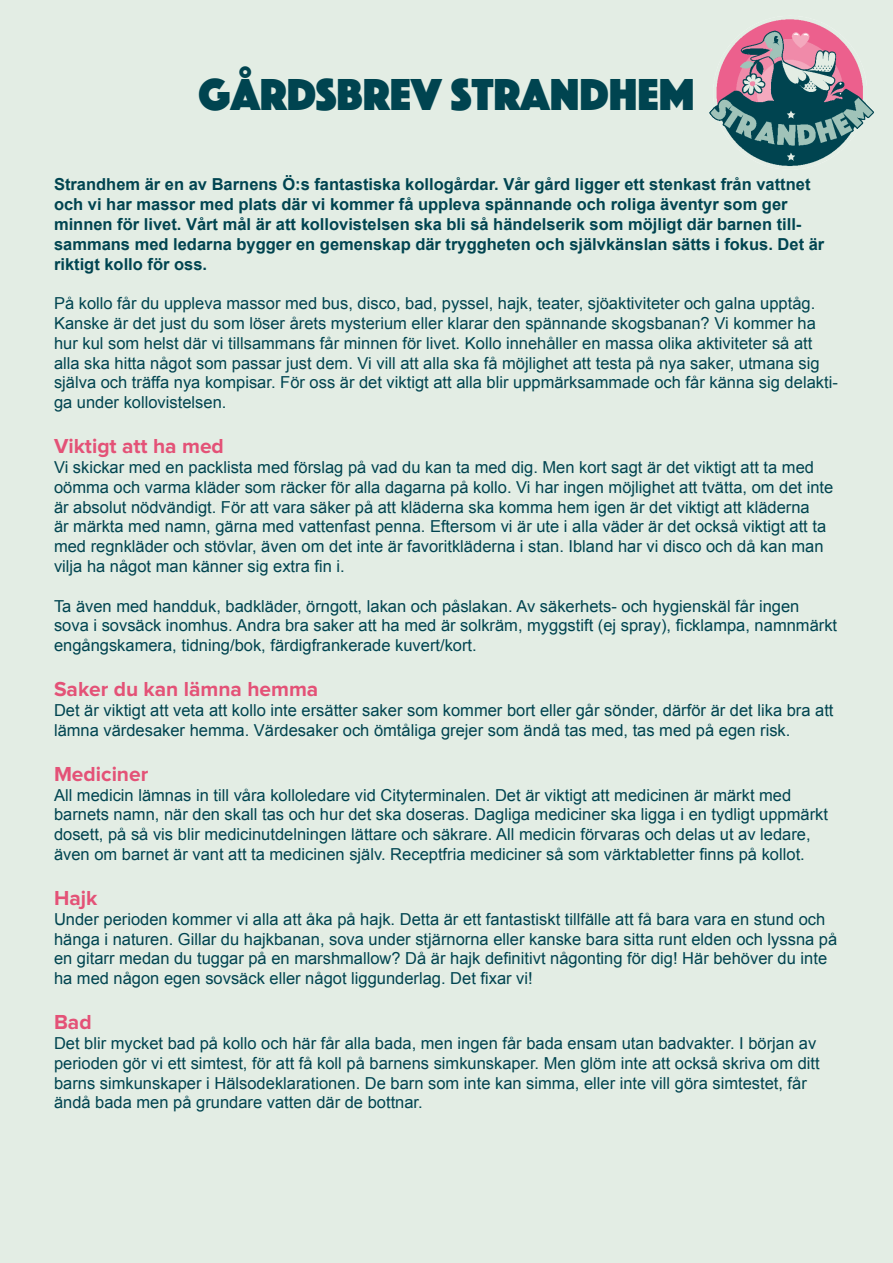
<style>
.page{position:relative;width:893px;height:1263px;background:#e3ede4}
.page>*{position:absolute;margin:0;border:0;box-sizing:border-box;transform-origin:0 0}
.t1{font:46.5px "Phosphate Solid";color:#004450}
.t2{font:700 21px "Proxima Nova";color:#e45277}
.t3{font:16.5px/19.8px "Arial";color:#004450}
.t4{font:700 16.5px/19.8px "Arial";color:#004450}
</style>
<div class="page">
<img style="left:706px;top:8px;width:169px;height:169px">
<p class="t1" style="left:198px;top:62px;width:498px">GÅRDSBREV STRANDHEM</p>
<p class="t4" style="left:54px;top:175px;width:772px">Strandhem är en av Barnens Ö:s fantastiska kollogårdar. Vår gård ligger ett stenkast från vattnet och vi har massor med plats där vi kommer få uppleva spännande och roliga äventyr som ger minnen för livet. Vårt mål är att kollovistelsen ska bli så händelserik som möjligt där barnen till&shy;sammans med ledarna bygger en gemenskap där tryggheten och självkänslan sätts i fokus. Det är riktigt kollo för oss.</p>
<p class="t3" style="left:54px;top:294px;width:785px">På kollo får du uppleva massor med bus, disco, bad, pyssel, hajk, teater, sjöaktiviteter och galna upptåg.<br>Kanske är det just du som löser årets mysterium eller klarar den spännande skogsbanan? Vi kommer ha hur kul som helst där vi tillsammans får minnen för livet. Kollo innehåller en massa olika aktiviteter så att alla ska hitta något som passar just dem. Vi vill att alla ska få möjlighet att testa på nya saker, utmana sig själva och träffa nya kompisar. För oss är det viktigt att alla blir uppmärksammade och får känna sig delakti&shy;ga under kollovistelsen.</p>
<p class="t2" style="left:54px;top:437px;width:171px">Viktigt att ha med</p>
<p class="t3" style="left:54px;top:457px;width:781px">Vi skickar med en packlista med förslag på vad du kan ta med dig. Men kort sagt är det viktigt att ta med oömma och varma kläder som räcker för alla dagarna på kollo. Vi har ingen möjlighet att tvätta, om det inte är absolut nödvändigt. För att vara säker på att kläderna ska komma hem igen är det viktigt att kläderna<br>är märkta med namn, gärna med vattenfast penna. Eftersom vi är ute i alla väder är det också viktigt att ta med regnkläder och stövlar, även om det inte är favoritkläderna i stan. Ibland har vi disco och då kan man vilja ha något man känner sig extra fin i.</p>
<p class="t3" style="left:54px;top:596px;width:785px">Ta även med handduk, badkläder, örngott, lakan och påslakan. Av säkerhets- och hygienskäl får ingen sova i sovsäck inomhus. Andra bra saker att ha med är solkräm, myggstift (ej spray), ficklampa, namnmärkt engångskamera, tidning/bok, färdigfrankerade kuvert/kort.</p>
<p class="t2" style="left:54px;top:680px;width:266px">Saker du kan lämna hemma</p>
<p class="t3" style="left:54px;top:700px;width:781px">Det är viktigt att veta att kollo inte ersätter saker som kommer bort eller går sönder, därför är det lika bra att lämna värdesaker hemma. Värdesaker och ömtåliga grejer som ändå tas med, tas med på egen risk.</p>
<p class="t2" style="left:54px;top:764px;width:96px">Mediciner</p>
<p class="t3" style="left:54px;top:785px;width:775px">All medicin lämnas in till våra kolloledare vid Cityterminalen. Det är viktigt att medicinen är märkt med barnets namn, när den skall tas och hur det ska doseras. Dagliga mediciner ska ligga i en tydligt uppmärkt dosett, på så vis blir medicinutdelningen lättare och säkrare. All medicin förvaras och delas ut av ledare, även om barnet är vant att ta medicinen själv. Receptfria mediciner så som värktabletter finns på kollot.</p>
<p class="t2" style="left:54px;top:888px;width:45px">Hajk</p>
<p class="t3" style="left:54px;top:909px;width:785px">Under perioden kommer vi alla att åka på hajk. Detta är ett fantastiskt tillfälle att få bara vara en stund och hänga i naturen. Gillar du hajkbanan, sova under stjärnorna eller kanske bara sitta runt elden och lyssna på en gitarr medan du tuggar på en marshmallow? Då är hajk definitivt någonting för dig! Här behöver du inte ha med någon egen sovsäck eller något liggunderlag. Det fixar vi!</p>
<p class="t2" style="left:54px;top:1013px;width:39px">Bad</p>
<p class="t3" style="left:54px;top:1033px;width:767px">Det blir mycket bad på kollo och här får alla bada, men ingen får bada ensam utan badvakter. I början av perioden gör vi ett simtest, för att få koll på barnens simkunskaper. Men glöm inte att också skriva om ditt barns simkunskaper i Hälsodeklarationen. De barn som inte kan simma, eller inte vill göra simtestet, får ändå bada men på grundare vatten där de bottnar.</p>
</div>
